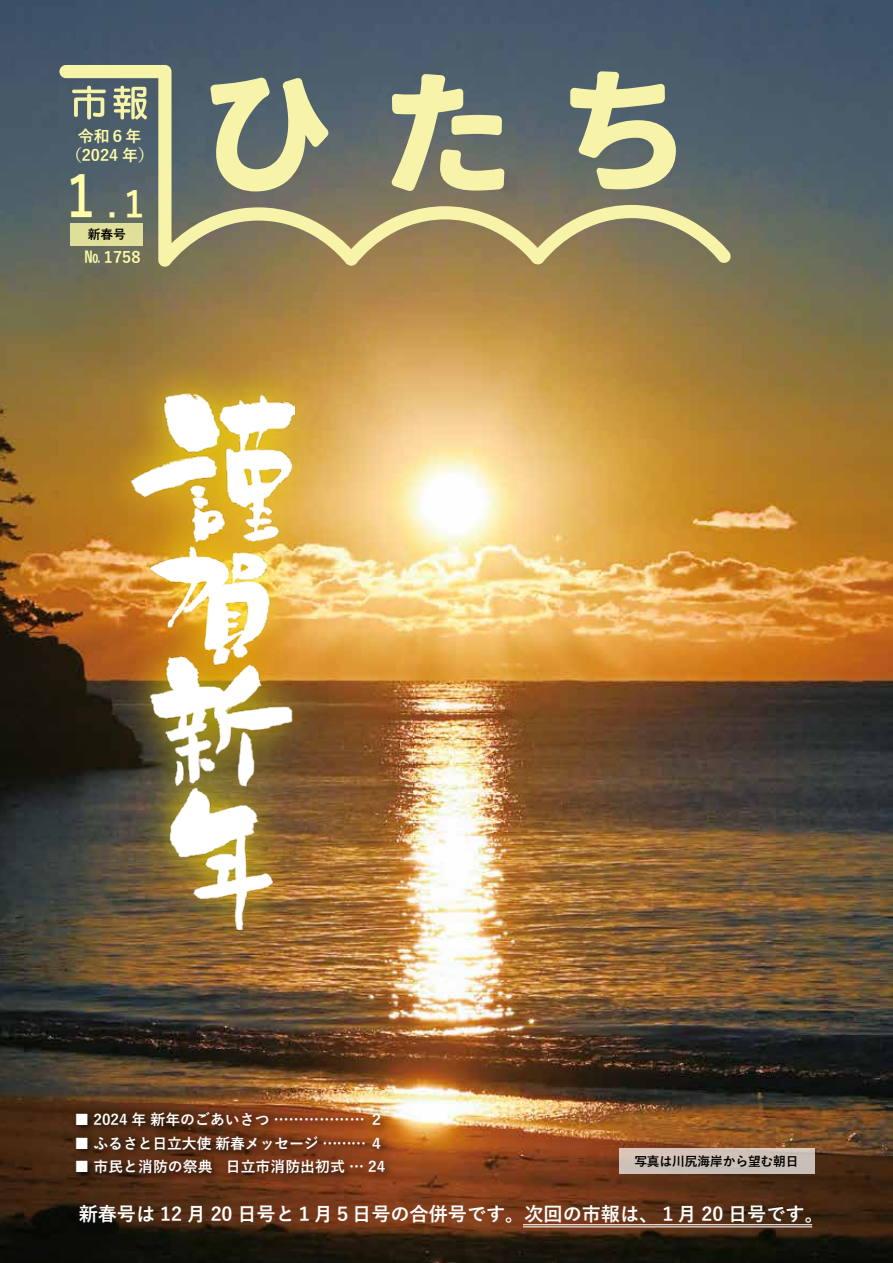
<style>
.page{position:relative;width:893px;height:1263px;background:#fff}
.page>*{position:absolute;margin:0;border:0;box-sizing:border-box;transform-origin:0 0}
.t1{font:700 37.2px "Yu Gothic";color:#fffda9;scale:.9 1}
.t2{font:700 19.2px "Yu Gothic";color:#fff}
.t3{font:700 15.9px/19.6px "Yu Gothic";color:#fffda9;text-align:center}
.t4{font:700 14.85px "Yu Gothic";color:#fff}
.t5{font:700 12.75px "Yu Gothic";letter-spacing:-.01em;color:#000}
.s1{font-size:58.5px}
</style>
<div class="page">
<img style="left:0;top:0;width:893px;height:1263px">
<div style="left:619px;top:1148px;width:195px;height:26px;background:linear-gradient(to right,#d2c1b8,#c8bfb8)"></div>
<svg style="left:59px;top:65px;width:299px;height:202px;background:#777d6f"></svg>
<svg style="left:344px;top:205px;width:387px;height:61px;background:#a4966b"></svg>
<svg style="left:210px;top:78px;width:118px;height:113px;background:#a4a988"></svg>
<svg style="left:392px;top:74px;width:112px;height:117px;background:#a5a987"></svg>
<svg style="left:570px;top:71px;width:106px;height:118px;background:#a6ab89"></svg>
<svg style="left:72px;top:86px;width:34px;height:33px"></svg>
<svg style="left:113px;top:86px;width:34px;height:33px"></svg>
<div style="left:71px;top:1107px;width:325px;height:77px;background:#000;opacity:.75"></div>
<div style="left:71px;top:223px;width:72px;height:22px;background:#dfdf9b"></div>
<hr style="left:523px;top:1224px;width:289px;height:1px;background:#fff">
<hr style="left:523px;top:1226px;width:289px;height:1px;background:#fff">
<div style="left:96px;top:355px;width:234px;height:609px;background:#fff100;opacity:.75"></div>
<img style="left:132px;top:393px;width:162px;height:536px">
<p class="t3" style="left:58px;top:126px;width:98px">令和６年<br>　（2024 年(</p>
<h1 class="t1" style="left:58px;top:183px;width:105px"><span class="s1">１</span>.１</h1>
<p class="t5" style="left:88px;top:227px;width:40px">新春号</p>
<p class="t3" style="left:84px;top:248px;width:58px">No 1758</p>
<p class="t4" style="left:74px;top:1111px;width:311px">■ 2024 年新年のごあいさつ .................. ２</p>
<p class="t4" style="left:74px;top:1135px;width:312px">■ ふるさと日立大使新春メッセージ ......... ４</p>
<p class="t4" style="left:74px;top:1158px;width:312px">■ 市民と消防の祭典　日立市消防出初式 ... 24</p>
<p class="t5" style="left:634px;top:1154px;width:166px">写真は川尻海岸から望む朝日</p>
<p class="t2" style="left:79px;top:1203px;width:747px">新春号は 12 月 20 日号と１月５日号の合併号です。次回の市報は、１月 20 日号です。</p>
</div>
